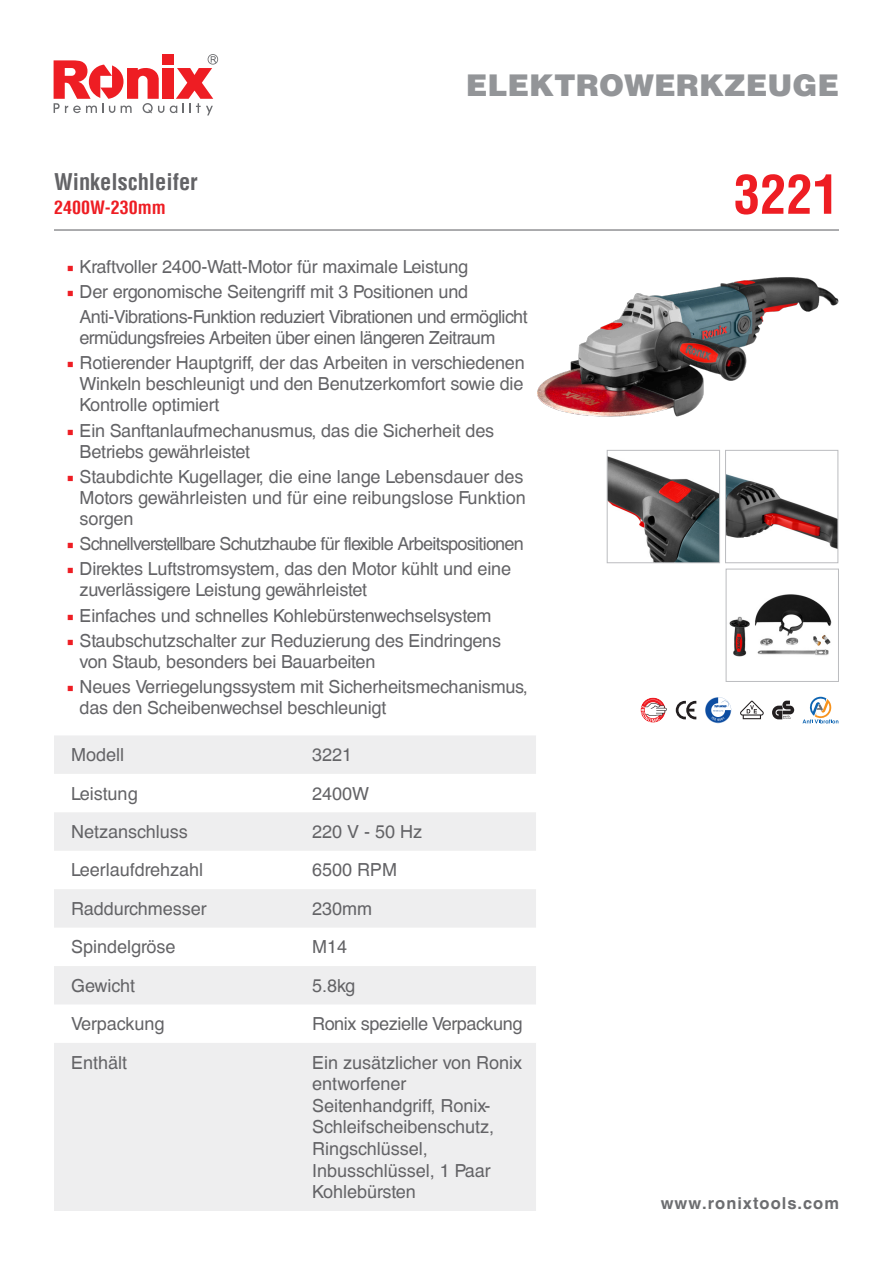
<style>
.page{position:relative;width:893px;height:1263px;background:#fff}
.page>*{position:absolute;margin:0;border:0;box-sizing:border-box;transform-origin:0 0}
.t1{font:700 condensed 52.5px "Helvetica LT";color:#ee1d23}
.t2{font:900 30px "Helvetica LT";color:#939598}
.t3{font:700 condensed 22.5px "Helvetica LT";color:#636366}
.Paragraph_Style_1{font:18px/21px "Helvetica CE";letter-spacing:-.01em;color:#636366}
.Paragraph_Style_1-2{font:18px/21px "Helvetica CE";letter-spacing:-.03em;color:#636366}
.Paragraph_Style_1-3{font:18px "Helvetica CE";letter-spacing:-.04em;color:#636366}
.t4{font:700 condensed 18px "Helvetica LT";color:#ee1d23}
.t5{font:700 16.5px "Helvetica CE";letter-spacing:.06em;color:#6c6d70}
.s1{font-family:"Minion Pro";color:#ee1d23}
</style>
<div class="page">
<svg style="left:170px;top:54px;width:48px;height:61px"></svg>
<div style="left:162px;top:68px;width:11px;height:31px;background:#ee1d23"></div>
<svg style="left:54px;top:60px;width:110px;height:53px"></svg>
<div style="left:162px;top:54px;width:11px;height:11px;background:#ee1d23"></div>
<svg style="left:54px;top:736px;width:482px;height:475px;fill:#eeeeef"></svg>
<hr style="left:54px;top:229px;width:785px;height:2px;background:#6c6d70">
<img style="left:537px;top:277px;width:301px;height:140px">
<img style="left:609px;top:456px;width:109px;height:105px">
<div style="left:607px;top:450px;width:113px;height:113px;border:1px solid #bcbdc0"></div>
<img style="left:727px;top:474px;width:109px;height:75px">
<div style="left:725px;top:450px;width:113px;height:113px;border:1px solid #bcbdc0"></div>
<img style="left:729px;top:594px;width:103px;height:63px">
<div style="left:726px;top:569px;width:113px;height:113px;border:1px solid #bcbdc0"></div>
<svg style="left:705px;top:697px;width:26px;height:26px"></svg>
<svg style="left:640px;top:697px;width:27px;height:26px"></svg>
<svg style="left:676px;top:701px;width:20px;height:18px"></svg>
<svg style="left:772px;top:701px;width:22px;height:18px"></svg>
<svg style="left:802px;top:696px;width:36px;height:27px"></svg>
<svg style="left:740px;top:701px;width:24px;height:18px"></svg>
<p class="t3" style="left:54px;top:167px;width:145px">Winkelschleifer</p>
<p class="t4" style="left:54px;top:196px;width:113px">2400W-230mm</p>
<h2 class="t2" style="left:466px;top:65px;width:375px">ELEKTROWERKZEUGE</h2>
<p class="t1" style="left:734px;top:162px;width:107px">3221</p>
<p class="Paragraph_Style_1" style="left:67px;top:256px;width:403px"><span class="s1">■</span> Kraftvoller 2400-Watt-Motor für maximale Leistung</p>
<p class="Paragraph_Style_1" style="left:67px;top:281px;width:403px"><span class="s1">■</span> Der ergonomische Seitengriff mit 3 Positionen und</p>
<p class="Paragraph_Style_1-2" style="left:80px;top:306px;width:450px">Anti-Vibrations-Funktion reduziert Vibrationen und ermöglicht ermüdungsfreies Arbeiten über einen längeren Zeitraum</p>
<p class="Paragraph_Style_1" style="left:80px;top:353px;width:447px;text-align:justify;text-indent:-13px"><span class="s1">■</span> Rotierender Hauptgriff, der das Arbeiten in verschiedenen Winkeln beschleunigt und den Benutzerkomfort sowie die Kontrolle optimiert</p>
<p class="Paragraph_Style_1" style="left:80px;top:420px;width:416px;text-indent:-13px"><span class="s1">■</span> Ein Sanftanlaufmechanusmus, das die Sicherheit des<br>Betriebs gewährleistet</p>
<p class="Paragraph_Style_1" style="left:80px;top:466px;width:448px;text-align:justify;text-indent:-13px"><span class="s1">■</span> Staubdichte Kugellager, die eine lange Lebensdauer des Motors gewährleisten und für eine reibungslose Funktion sorgen</p>
<p class="Paragraph_Style_1-3" style="left:67px;top:533px;width:459px"><span class="s1">■</span> Schnellverstellbare Schutzhaube für flexible Arbeitspositionen</p>
<p class="Paragraph_Style_1" style="left:80px;top:559px;width:433px;text-indent:-13px"><span class="s1">■</span> Direktes Luftstromsystem, das den Motor kühlt und eine zuverlässigere Leistung gewährleistet</p>
<p class="Paragraph_Style_1" style="left:67px;top:605px;width:426px"><span class="s1">■</span> Einfaches und schnelles Kohlebürstenwechselsystem</p>
<p class="Paragraph_Style_1" style="left:80px;top:630px;width:423px;text-indent:-13px"><span class="s1">■</span> Staubschutzschalter zur Reduzierung des Eindringens von Staub, besonders bei Bauarbeiten</p>
<p class="Paragraph_Style_1" style="left:80px;top:676px;width:450px;text-indent:-13px"><span class="s1">■</span> Neues Verriegelungssystem mit Sicherheitsmechanismus, das den Scheibenwechsel beschleunigt</p>
<p class="Paragraph_Style_1" style="left:71px;top:744px;width:55px">Modell</p>
<p class="Paragraph_Style_1" style="left:312px;top:744px;width:42px">3221</p>
<p class="Paragraph_Style_1" style="left:71px;top:783px;width:68px">Leistung</p>
<p class="Paragraph_Style_1" style="left:312px;top:783px;width:59px">2400W</p>
<p class="Paragraph_Style_1" style="left:71px;top:821px;width:118px">Netzanschluss</p>
<p class="Paragraph_Style_1" style="left:312px;top:821px;width:112px">220 V - 50 Hz</p>
<p class="Paragraph_Style_1" style="left:71px;top:860px;width:134px">Leerlaufdrehzahl</p>
<p class="Paragraph_Style_1" style="left:312px;top:860px;width:87px">6500 RPM</p>
<p class="Paragraph_Style_1" style="left:71px;top:898px;width:137px">Raddurchmesser</p>
<p class="Paragraph_Style_1" style="left:312px;top:898px;width:62px">230mm</p>
<p class="Paragraph_Style_1" style="left:71px;top:937px;width:106px">Spindelgröse</p>
<p class="Paragraph_Style_1" style="left:312px;top:937px;width:37px">M14</p>
<p class="Paragraph_Style_1" style="left:71px;top:975px;width:66px">Gewicht</p>
<p class="Paragraph_Style_1" style="left:312px;top:975px;width:45px">5.8kg</p>
<p class="Paragraph_Style_1" style="left:71px;top:1013px;width:95px">Verpackung</p>
<p class="Paragraph_Style_1" style="left:312px;top:1013px;width:212px">Ronix spezielle Verpackung</p>
<p class="Paragraph_Style_1" style="left:71px;top:1052px;width:58px">Enthält</p>
<p class="Paragraph_Style_1" style="left:312px;top:1052px;width:212px;line-height:21.6px">Ein zusätzlicher von Ronix entworfener</p>
<p class="Paragraph_Style_1" style="left:312px;top:1095px;width:184px;line-height:21.6px">Seitenhandgriff, Ronix-<br>Schleifscheibenschutz,<br>Ringschlüssel,</p>
<p class="Paragraph_Style_1" style="left:312px;top:1160px;width:180px;line-height:21.6px">Inbusschlüssel, 1 Paar<br>Kohlebürsten</p>
<p class="t5" style="left:661px;top:1193px;width:180px">www.ronixtools.com</p>
</div>
